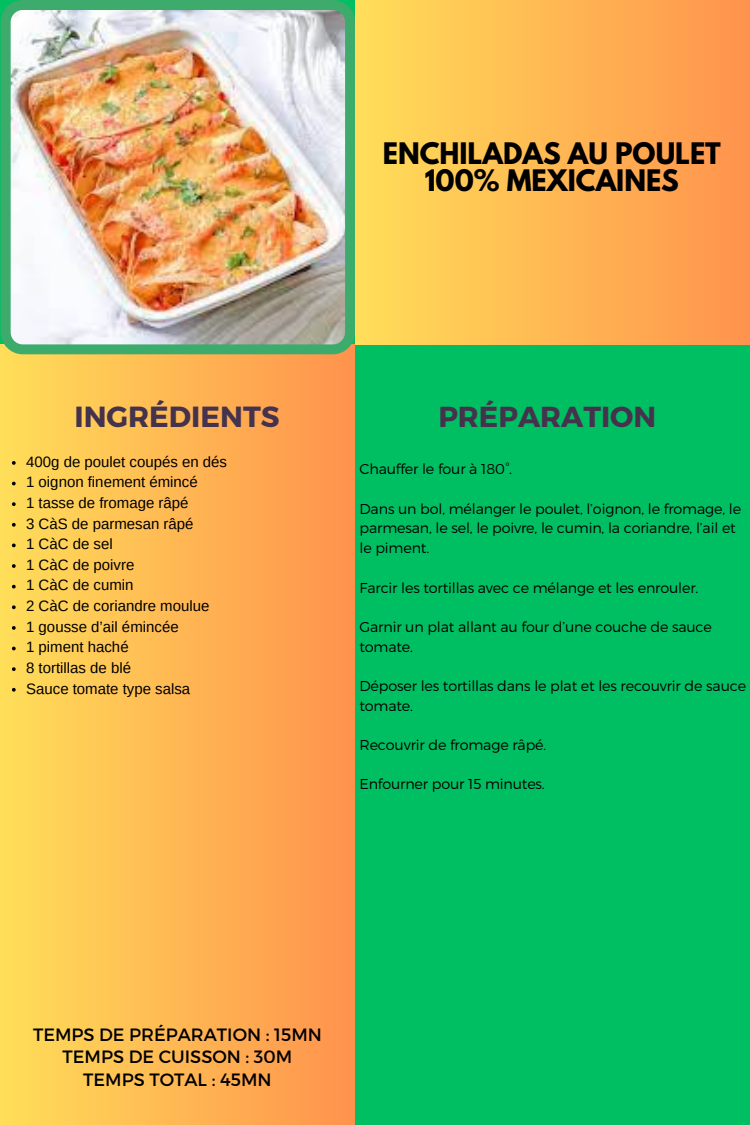
<style>
.page{position:relative;width:750px;height:1125px;background:#00bf63}
.page>*{position:absolute;margin:0;border:0;box-sizing:border-box;transform-origin:0 0}
.t1{font:700 29.12px "Montserrat";color:#45334e}
.t2{font:700 28.88px "Montserrat";color:#45334e}
.t3{font:700 26.25px/27.2px "League Spartan";color:#000;text-align:center}
.t4{font:17.88px/22.5px "Montserrat";color:#000;text-align:center}
.t5{font:15px/20.6px "Arimo";color:#000}
.t6{font:300 14.38px/19.8px "Montserrat";letter-spacing:-.01em;color:#000}
</style>
<div class="page">
<div style="left:0;top:345px;width:355px;height:780px;background:linear-gradient(to right,#ffde59,#ff924d)"></div>
<div style="left:356px;top:0;width:394px;height:345px;background:linear-gradient(to right,#ffde59,#ff934d)"></div>
<img style="left:1px;top:0;width:354px;height:354px">
<svg style="left:12px;top:461px;width:4px;height:4px"></svg>
<svg style="left:12px;top:482px;width:4px;height:3px"></svg>
<svg style="left:12px;top:502px;width:4px;height:4px"></svg>
<svg style="left:12px;top:523px;width:4px;height:4px"></svg>
<svg style="left:12px;top:544px;width:4px;height:3px"></svg>
<svg style="left:12px;top:564px;width:4px;height:4px"></svg>
<svg style="left:12px;top:585px;width:4px;height:4px"></svg>
<svg style="left:12px;top:605px;width:4px;height:4px"></svg>
<svg style="left:12px;top:626px;width:4px;height:4px"></svg>
<svg style="left:12px;top:647px;width:4px;height:3px"></svg>
<svg style="left:12px;top:667px;width:4px;height:4px"></svg>
<svg style="left:12px;top:688px;width:4px;height:4px"></svg>
<h3 class="t3" style="left:383px;top:143px;width:340px">ENCHILADAS AU POULET<br>100% MEXICAINES</h3>
<h1 class="t1" style="left:74px;top:398px;width:207px">INGRÉDIENTS</h1>
<p class="t5" style="left:26px;top:451px;width:202px">400g de poulet coupés en dés<br>1 oignon finement émincé<br>1 tasse de fromage râpé<br>3 CàS de parmesan râpé<br>1 CàC de sel<br>1 CàC de poivre<br>1 CàC de cumin<br>2 CàC de coriandre moulue<br>1 gousse d’ail émincée<br>1 piment haché<br>8 tortillas de blé<br>Sauce tomate type salsa</p>
<h2 class="t2" style="left:438px;top:398px;width:219px">PRÉPARATION</h2>
<p class="t6" style="left:360px;top:459px;width:154px">Chauffer le four à 180°.</p>
<p class="t6" style="left:360px;top:498px;width:383px">Dans un bol, mélanger le poulet, l’oignon, le fromage, le parmesan, le sel, le poivre, le cumin, la coriandre, l’ail et le piment.</p>
<p class="t6" style="left:360px;top:577px;width:340px">Farcir les tortillas avec ce mélange et les enrouler.</p>
<p class="t6" style="left:360px;top:616px;width:354px">Garnir un plat allant au four d’une couche de sauce tomate.</p>
<p class="t6" style="left:360px;top:675px;width:388px">Déposer les tortillas dans le plat et les recouvrir de sauce tomate.</p>
<p class="t6" style="left:360px;top:734px;width:188px">Recouvrir de fromage râpé.</p>
<p class="t6" style="left:360px;top:774px;width:187px">Enfourner pour 15 minutes.</p>
<p class="t4" style="left:33px;top:1022px;width:290px">TEMPS DE PRÉPARATION : 15MN<br>TEMPS DE CUISSON : 30M<br>TEMPS TOTAL : 45MN</p>
</div>
